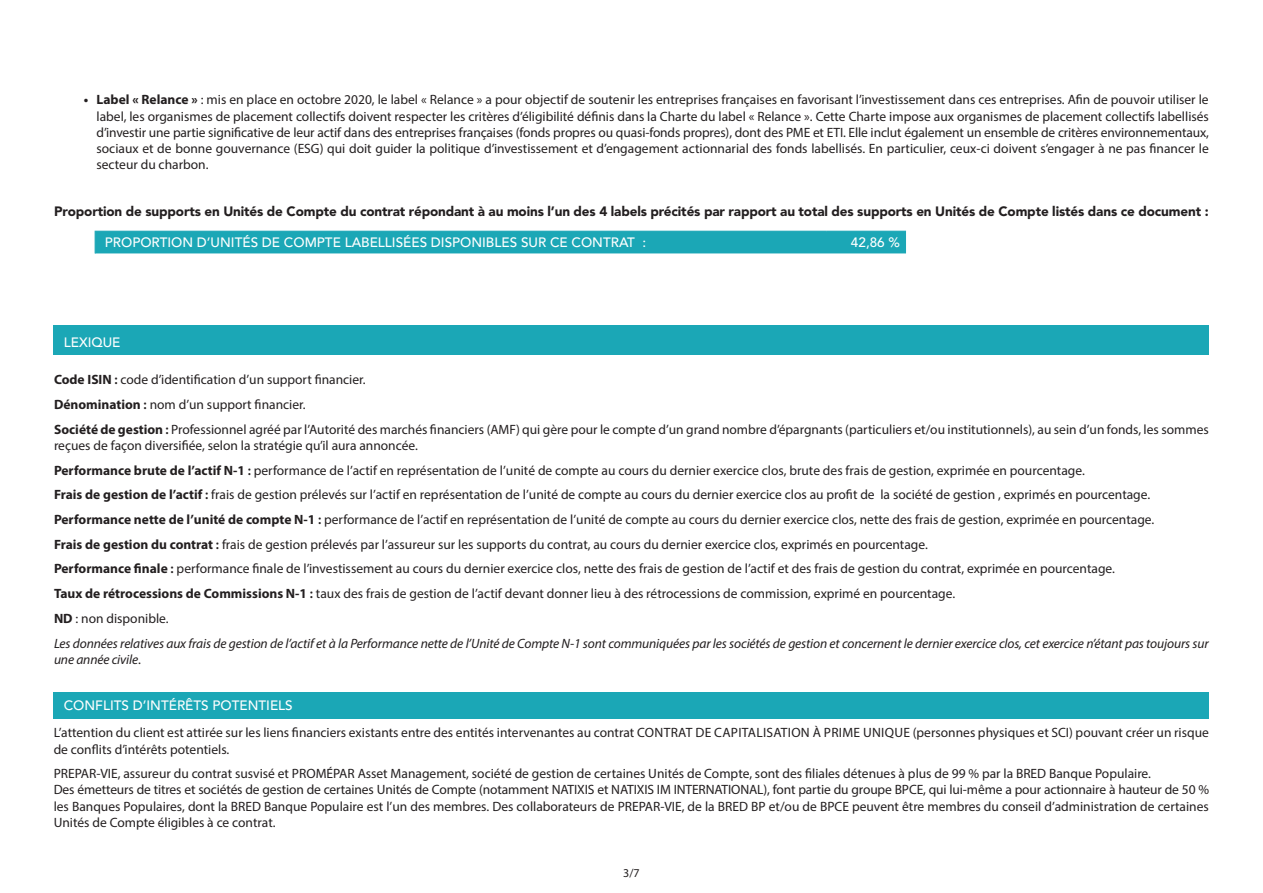
<style>
.page{position:relative;width:1263px;height:893px;background:#fff}
.page>*{position:absolute;margin:0;border:0;box-sizing:border-box;transform-origin:0 0}
.t1{font:13.5px/16.2px "Myriad Pro";color:#231f20;text-align:justify}
.t2{font:italic 13.5px/16.2px "Myriad Pro";letter-spacing:-.01em;color:#231f20}
.t3{font:900 13.5px "Avenir LT Std";letter-spacing:-.01em;color:#231f20}
.t4{font:500 13.5px "Avenir LT Std";color:#fff}
.t5{font:12px "Myriad Pro";color:#231f20}
.s1{font-weight:700}
.s2{font-weight:600}
.s3{font-style:normal}
</style>
<div class="page">
<div style="left:54px;top:325px;width:1155px;height:30px;background:#1ba7b6"></div>
<div style="left:54px;top:692px;width:1155px;height:27px;background:#1ba7b6"></div>
<div style="left:95px;top:231px;width:811px;height:22px;background:#1ba7b6"></div>
<p class="t1" style="left:97px;top:92px;width:1114px;text-indent:-13px"><span class="s1">• Label « Relance »</span> : mis en place en octobre 2020, le label « Relance » a pour objectif de soutenir les entreprises françaises en favorisant l’investissement dans ces entreprises. Afin de pouvoir utiliser le label, les organismes de placement collectifs doivent respecter les critères d’éligibilité définis dans la Charte du label « Relance ». Cette Charte impose aux organismes de placement collectifs labellisés d’investir une partie significative de leur actif dans des entreprises françaises (fonds propres ou quasi-fonds propres), dont des PME et ETI. Elle inclut également un ensemble de critères environnementaux, sociaux et de bonne gouvernance (ESG) qui doit guider la politique d’investissement et d’engagement actionnarial des fonds labellisés. En particulier, ceux-ci doivent s’engager à ne pas financer le secteur du charbon.</p>
<p class="t3" style="left:54px;top:203px;width:1156px">Proportion de supports en Unités de Compte du contrat répondant à au moins l’un des 4 labels précités par rapport au total des supports en Unités de Compte listés dans ce document :</p>
<p class="t4" style="left:105px;top:235px;width:543px">PROPORTION D’UNITÉS DE COMPTE LABELLISÉES DISPONIBLES SUR CE CONTRAT :</p>
<p class="t4" style="left:851px;top:235px;width:51px">42,86 %</p>
<p class="t4" style="left:64px;top:335px;width:58px">LEXIQUE</p>
<p class="t1" style="left:54px;top:371px;width:313px"><span class="s1">Code ISIN</span> <span class="s2">:</span> code d’identification d’un support financier.</p>
<p class="t1" style="left:54px;top:396px;width:253px"><span class="s1">Dénomination</span> <span class="s2">:</span> nom d’un support financier.</p>
<p class="t1" style="left:54px;top:421px;width:1156px"><span class="s1">Société de gestion</span> <span class="s2">:</span> Professionnel agréé par l’Autorité des marchés financiers (AMF) qui gère pour le compte d’un grand nombre d’épargnants (particuliers et/ou institutionnels), au sein d’un fonds, les sommes reçues de façon diversifiée, selon la stratégie qu’il aura annoncée.</p>
<p class="t1" style="left:54px;top:462px;width:1032px"><span class="s1">Performance brute de l’actif N-1</span> <span class="s2">:</span> performance de l’actif en représentation de l’unité de compte au cours du dernier exercice clos, brute des frais de gestion, exprimée en pourcentage.</p>
<p class="t1" style="left:54px;top:486px;width:1098px"><span class="s1">Frais de gestion de l’actif</span> <span class="s2">:</span> frais de gestion prélevés sur l’actif en représentation de l’unité de compte au cours du dernier exercice clos au profit de la société de gestion , exprimés en pourcentage.</p>
<p class="t1" style="left:54px;top:511px;width:1102px"><span class="s1">Performance nette de l’unité de compte N-1</span> <span class="s2">:</span> performance de l’actif en représentation de l’unité de compte au cours du dernier exercice clos, nette des frais de gestion, exprimée en pourcentage.</p>
<p class="t1" style="left:54px;top:536px;width:875px"><span class="s1">Frais de gestion du contrat</span> <span class="s2">:</span> frais de gestion prélevés par l’assureur sur les supports du contrat, au cours du dernier exercice clos, exprimés en pourcentage.</p>
<p class="t1" style="left:54px;top:561px;width:1062px"><span class="s1">Performance finale</span> <span class="s2">:</span> performance finale de l’investissement au cours du dernier exercice clos, nette des frais de gestion de l’actif et des frais de gestion du contrat, exprimée en pourcentage.</p>
<p class="t1" style="left:54px;top:585px;width:903px"><span class="s1">Taux de rétrocessions de Commissions N-1</span> <span class="s2">:</span> taux des frais de gestion de l’actif devant donner lieu à des rétrocessions de commission, exprimé en pourcentage.</p>
<p class="t1" style="left:54px;top:610px;width:116px"><span class="s1">ND</span> : non disponible.</p>
<p class="t2" style="left:54px;top:635px;width:1156px">Les données relatives aux frais de gestion de l’actif et à la Performance nette de l’Unité de Compte N-1 sont communiquées par les sociétés de gestion et concernent le dernier exercice clos, cet exercice n’étant pas toujours sur une année civile<span class="s3">.</span></p>
<p class="t4" style="left:64px;top:697px;width:231px">CONFLITS D’INTÉRÊTS POTENTIELS</p>
<p class="t1" style="left:54px;top:724px;width:1157px">L’attention du client est attirée sur les liens financiers existants entre des entités intervenantes au contrat CONTRAT DE CAPITALISATION À PRIME UNIQUE (personnes physiques et SCI) pouvant créer un risque de conflits d’intérêts potentiels.</p>
<p class="t1" style="left:54px;top:765px;width:1099px">PREPAR-VIE, assureur du contrat susvisé et PROMÉPAR Asset Management, société de gestion de certaines Unités de Compte, sont des filiales détenues à plus de 99 % par la BRED Banque Populaire.</p>
<p class="t1" style="left:54px;top:782px;width:1157px">Des émetteurs de titres et sociétés de gestion de certaines Unités de Compte (notamment NATIXIS et NATIXIS IM INTERNATIONAL), font partie du groupe BPCE, qui lui-même a pour actionnaire à hauteur de 50 % les Banques Populaires, dont la BRED Banque Populaire est l’un des membres. Des collaborateurs de PREPAR-VIE, de la BRED BP et/ou de BPCE peuvent être membres du conseil d’administration de certaines Unités de Compte éligibles à ce contrat.</p>
<p class="t5" style="left:623px;top:865px;width:18px">3/7</p>
</div>
